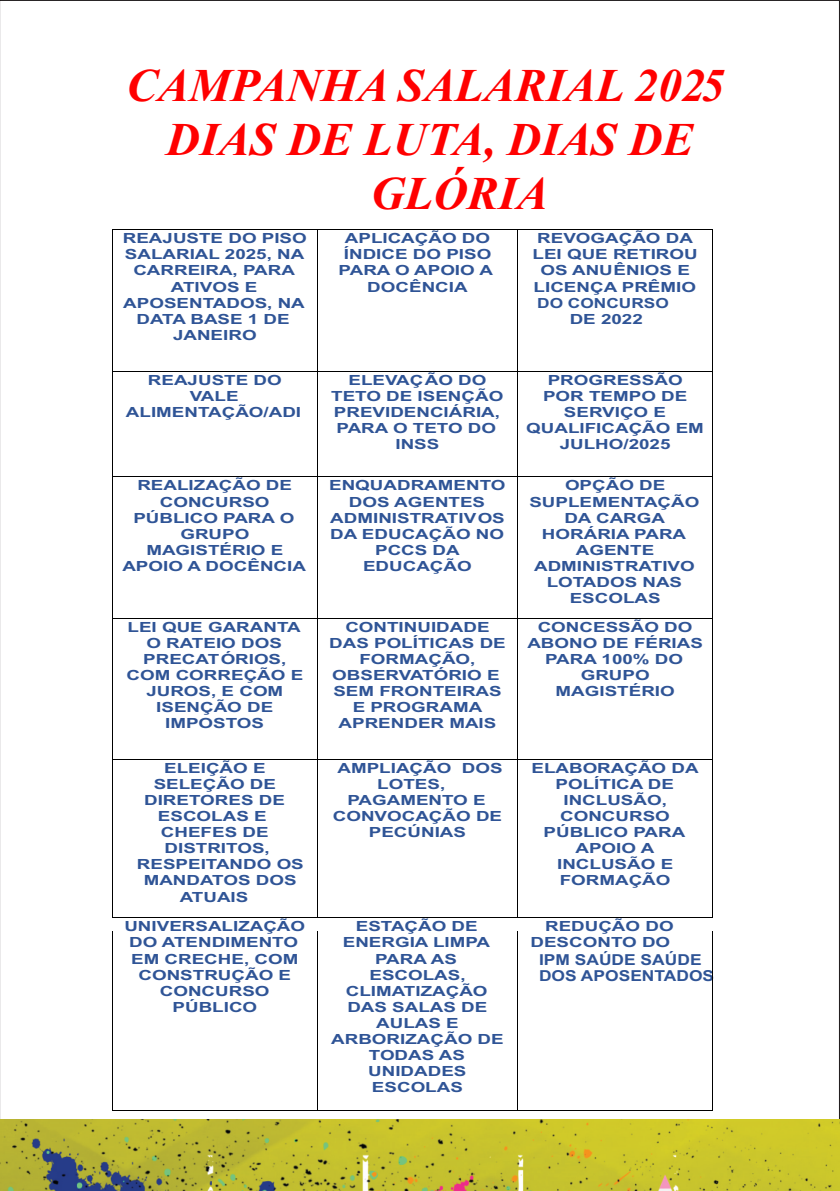
<style>
.page{position:relative;width:840px;height:1191px;background:#fff}
.page>*{position:absolute;margin:0;border:0;box-sizing:border-box;transform-origin:0 0}
.t1{font:italic 700 46.8px "Times New Roman";color:#f00}
.t2{font:700 15px/16.8px "Arial";color:#2f5496;scale:1.15 1}
.t3{font:700 14px/16px "Arial";color:#2f5496;text-align:center;scale:1.34 1}
.t4{font:700 14px "Arial";color:#2f5496;scale:1.24 1}
</style>
<div class="page">
<img style="left:0;top:1119px;width:839px;height:72px">
<hr style="left:113px;top:230px;width:203px;height:1px;background:#000">
<hr style="left:317px;top:230px;width:200px;height:1px;background:#000">
<hr style="left:518px;top:230px;width:194px;height:1px;background:#000">
<hr style="left:112px;top:230px;width:1px;height:141px;background:#000">
<hr style="left:316px;top:230px;width:1px;height:141px;background:#000">
<hr style="left:517px;top:230px;width:1px;height:141px;background:#000">
<hr style="left:712px;top:230px;width:1px;height:141px;background:#000">
<hr style="left:113px;top:371px;width:203px;height:1px;background:#000">
<hr style="left:317px;top:371px;width:200px;height:1px;background:#000">
<hr style="left:518px;top:371px;width:194px;height:1px;background:#000">
<hr style="left:112px;top:371px;width:1px;height:106px;background:#000">
<hr style="left:316px;top:371px;width:1px;height:106px;background:#000">
<hr style="left:517px;top:371px;width:1px;height:106px;background:#000">
<hr style="left:712px;top:371px;width:1px;height:106px;background:#000">
<hr style="left:113px;top:477px;width:203px;height:1px;background:#000">
<hr style="left:317px;top:477px;width:200px;height:1px;background:#000">
<hr style="left:518px;top:477px;width:194px;height:1px;background:#000">
<hr style="left:112px;top:477px;width:1px;height:141px;background:#000">
<hr style="left:316px;top:477px;width:1px;height:141px;background:#000">
<hr style="left:517px;top:477px;width:1px;height:141px;background:#000">
<hr style="left:712px;top:477px;width:1px;height:141px;background:#000">
<hr style="left:113px;top:618px;width:203px;height:1px;background:#000">
<hr style="left:317px;top:618px;width:200px;height:1px;background:#000">
<hr style="left:518px;top:618px;width:194px;height:1px;background:#000">
<hr style="left:112px;top:618px;width:1px;height:141px;background:#000">
<hr style="left:316px;top:618px;width:1px;height:141px;background:#000">
<hr style="left:517px;top:618px;width:1px;height:141px;background:#000">
<hr style="left:712px;top:618px;width:1px;height:141px;background:#000">
<hr style="left:113px;top:759px;width:203px;height:1px;background:#000">
<hr style="left:317px;top:759px;width:200px;height:1px;background:#000">
<hr style="left:518px;top:759px;width:194px;height:1px;background:#000">
<hr style="left:112px;top:759px;width:1px;height:158px;background:#000">
<hr style="left:316px;top:759px;width:1px;height:158px;background:#000">
<hr style="left:517px;top:759px;width:1px;height:158px;background:#000">
<hr style="left:712px;top:759px;width:1px;height:158px;background:#000">
<hr style="left:113px;top:917px;width:203px;height:1px;background:#000">
<hr style="left:317px;top:917px;width:200px;height:1px;background:#000">
<hr style="left:518px;top:917px;width:194px;height:1px;background:#000">
<hr style="left:112px;top:931px;width:1px;height:179px;background:#000">
<hr style="left:113px;top:1110px;width:203px;height:1px;background:#000">
<hr style="left:316px;top:931px;width:1px;height:179px;background:#000">
<hr style="left:317px;top:1110px;width:200px;height:1px;background:#000">
<hr style="left:517px;top:931px;width:1px;height:179px;background:#000">
<hr style="left:518px;top:1110px;width:194px;height:1px;background:#000">
<hr style="left:712px;top:931px;width:1px;height:179px;background:#000">
<h1 class="t1" style="left:126px;top:69px;width:599px">CAMPANHA SALARIAL 2025</h1>
<h1 class="t1" style="left:166px;top:123px;width:528px">DIAS DE LUTA, DIAS DE</h1>
<h1 class="t1" style="left:370px;top:177px;width:178px">GLÓRIA</h1>
<p class="t3" style="left:123px;top:232px;width:139px">REAJUSTE DO PISO<br>SALARIAL 2025, NA<br>CARREIRA, PARA<br>ATIVOS E<br>APOSENTADOS, NA<br>DATA BASE 1 DE<br>JANEIRO</p>
<p class="t3" style="left:338px;top:232px;width:117px">APLICAÇÃO DO<br>ÍNDICE DO PISO<br>PARA O APOIO A<br>DOCÊNCIA</p>
<p class="t3" style="left:537px;top:232px;width:118px">REVOGAÇÃO DA</p>
<p class="t3" style="left:532px;top:248px;width:125px">LEI QUE RETIROU</p>
<p class="t3" style="left:540px;top:264px;width:113px">OS ANUÊNIOS E</p>
<p class="t3" style="left:533px;top:280px;width:123px">LICENÇA PRÊMIO</p>
<p class="t4" style="left:537px;top:297px;width:107px">DO CONCURSO</p>
<p class="t3" style="left:569px;top:312px;width:56px">DE 2022</p>
<p class="t3" style="left:126px;top:373px;width:132px">REAJUSTE DO<br>VALE<br>ALIMENTAÇÃO/ADI</p>
<p class="t3" style="left:331px;top:373px;width:130px">ELEVAÇÃO DO<br>TETO DE ISENÇÃO<br>PREVIDENCIÁRIA,<br>PARA O TETO DO<br>INSS</p>
<p class="t3" style="left:526px;top:373px;width:134px">PROGRESSÃO<br>POR TEMPO DE<br>SERVIÇO E<br>QUALIFICAÇÃO EM<br>JULHO/2025</p>
<p class="t3" style="left:122px;top:479px;width:138px">REALIZAÇÃO DE<br>CONCURSO<br>PÚBLICO PARA O<br>GRUPO<br>MAGISTÉRIO E<br>APOIO A DOCÊNCIA</p>
<p class="t3" style="left:329px;top:479px;width:133px">ENQUADRAMENTO<br>DOS AGENTES<br>ADMINISTRATIVOS<br>DA EDUCAÇÃO NO<br>PCCS DA<br>EDUCAÇÃO</p>
<p class="t3" style="left:529px;top:479px;width:128px">OPÇÃO DE<br>SUPLEMENTAÇÃO<br>DA CARGA<br>HORÁRIA PARA<br>AGENTE<br>ADMINISTRATIVO<br>LOTADOS NAS<br>ESCOLAS</p>
<p class="t3" style="left:126px;top:620px;width:133px">LEI QUE GARANTA<br>O RATEIO DOS<br>PRECATÓRIOS,<br>COM CORREÇÃO E<br>JUROS, E COM<br>ISENÇÃO DE<br>IMPOSTOS</p>
<p class="t3" style="left:329px;top:620px;width:133px">CONTINUIDADE<br>DAS POLÍTICAS DE<br>FORMAÇÃO,<br>OBSERVATÓRIO E<br>SEM FRONTEIRAS<br>E PROGRAMA<br>APRENDER MAIS</p>
<p class="t3" style="left:527px;top:620px;width:132px">CONCESSÃO DO<br>ABONO DE FÉRIAS<br>PARA 100% DO<br>GRUPO<br>MAGISTÉRIO</p>
<p class="t3" style="left:164px;top:761px;width:77px">ELEIÇÃO E</p>
<p class="t3" style="left:154px;top:777px;width:93px">SELEÇÃO DE</p>
<p class="t3" style="left:144px;top:793px;width:106px">DIRETORES DE</p>
<p class="t3" style="left:158px;top:809px;width:83px">ESCOLAS E</p>
<p class="t3" style="left:161px;top:825px;width:82px">CHEFES DE</p>
<p class="t3" style="left:164px;top:841px;width:80px">DISTRITOS,</p>
<p class="t3" style="left:137px;top:857px;width:126px">RESPEITANDO OS</p>
<p class="t3" style="left:144px;top:874px;width:116px">MANDATOS DOS</p>
<p class="t3" style="left:180px;top:890px;width:53px">ATUAIS</p>
<p class="t3" style="left:337px;top:761px;width:125px">AMPLIAÇÃO DOS</p>
<p class="t3" style="left:377px;top:777px;width:52px">LOTES,</p>
<p class="t3" style="left:347px;top:793px;width:105px">PAGAMENTO E</p>
<p class="t3" style="left:332px;top:809px;width:128px">CONVOCAÇÃO DE</p>
<p class="t3" style="left:368px;top:825px;width:74px">PECÚNIAS</p>
<p class="t3" style="left:531px;top:761px;width:126px">ELABORAÇÃO DA<br>POLÍTICA DE<br>INCLUSÃO,<br>CONCURSO<br>PÚBLICO PARA<br>APOIO A<br>INCLUSÃO E<br>FORMAÇÃO</p>
<p class="t3" style="left:124px;top:919px;width:136px">UNIVERSALIZAÇÃO<br>DO ATENDIMENTO<br>EM CRECHE, COM<br>CONSTRUÇÃO E<br>CONCURSO<br>PÚBLICO</p>
<p class="t3" style="left:331px;top:919px;width:130px">ESTAÇÃO DE<br>ENERGIA LIMPA<br>PARA AS<br>ESCOLAS,<br>CLIMATIZAÇÃO<br>DAS SALAS DE<br>AULAS E<br>ARBORIZAÇÃO DE<br>TODAS AS<br>UNIDADES<br>ESCOLAS</p>
<p class="t3" style="left:530px;top:919px;width:108px;text-align:right">REDUÇÃO DO<br>DESCONTO DO</p>
<p class="t2" style="left:538px;top:952px;width:154px">IPM SAÚDE SAÚDE<br>DOS APOSENTADOS</p>
</div>
